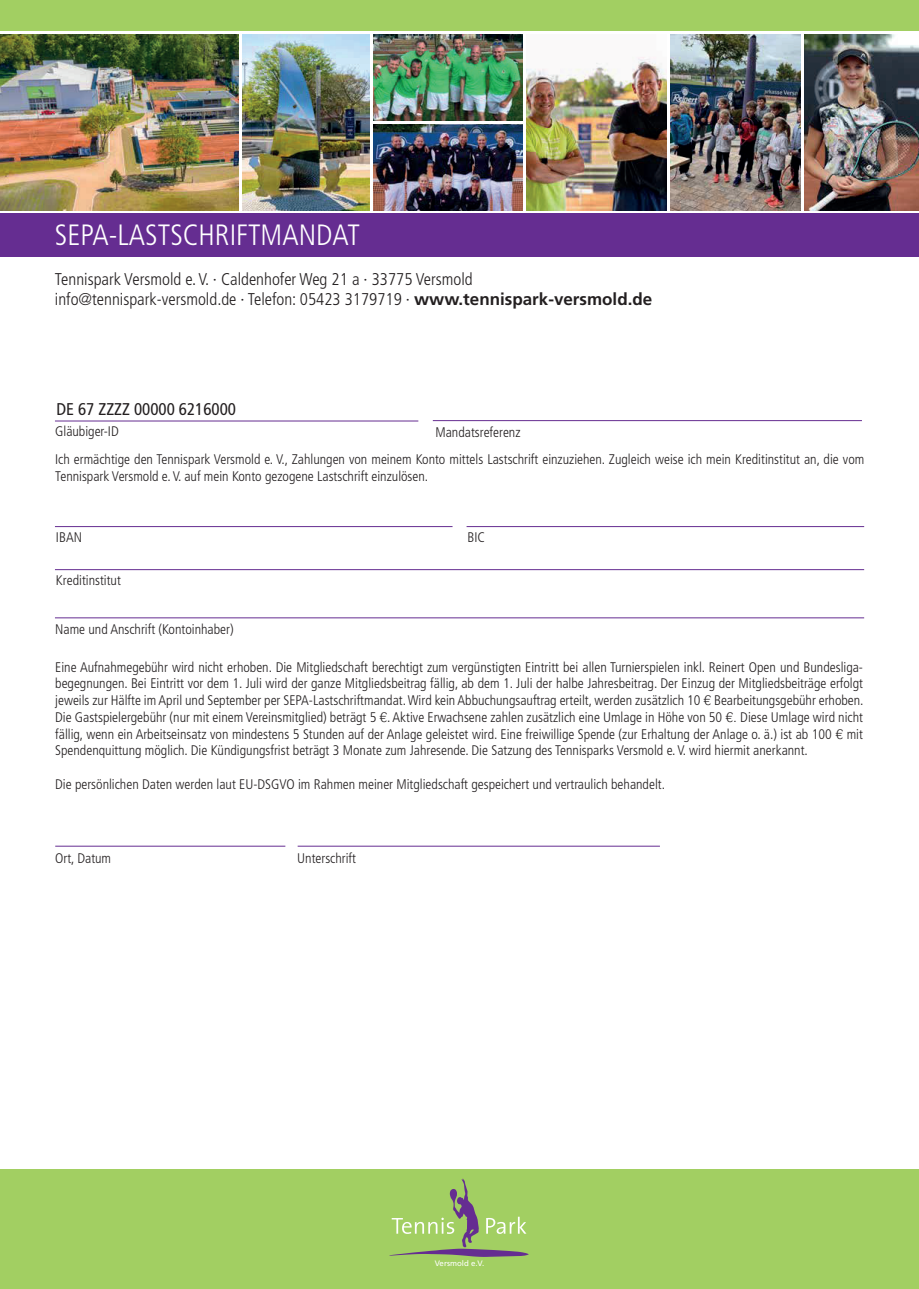
<style>
.page{position:relative;width:919px;height:1289px;background:#fff}
.page>*{position:absolute;margin:0;border:0;box-sizing:border-box;transform-origin:0 0}
.t1{font:300 condensed 29.4px "Frutiger";color:#fff}
.t2{font:300 condensed 16.95px/20.4px "Frutiger";color:#231f20}
.t3{font:condensed 16.95px "Frutiger";color:#231f20}
.t4{font:300 condensed 13.95px/16.6px "Frutiger";color:#231f20;text-align:justify}
.t5{font:7.8px "Frutiger";color:#fff}
.s1{font-weight:700;font-stretch:normal}
.s2{font-family:"Helvetica";font-stretch:normal}
.s3{font-stretch:normal}
</style>
<div class="page">
<hr style="left:55px;top:420px;width:363px;height:1px;background:#652d91">
<hr style="left:433px;top:420px;width:428px;height:1px;background:#652d91">
<hr style="left:55px;top:526px;width:397px;height:1px;background:#652d91">
<hr style="left:466px;top:526px;width:398px;height:1px;background:#652d91">
<hr style="left:55px;top:569px;width:809px;height:1px;background:#652d91">
<hr style="left:55px;top:617px;width:809px;height:1px;background:#652d91">
<div style="left:0;top:213px;width:918px;height:44px;background:#652d91"></div>
<img style="left:0;top:35px;width:238px;height:175px">
<img style="left:242px;top:35px;width:127px;height:175px">
<img style="left:373px;top:35px;width:149px;height:85px">
<img style="left:526px;top:57px;width:140px;height:153px">
<img style="left:804px;top:35px;width:114px;height:175px">
<img style="left:670px;top:35px;width:130px;height:175px">
<img style="left:373px;top:124px;width:149px;height:86px">
<hr style="left:297px;top:845px;width:363px;height:1px;background:#652d91">
<hr style="left:55px;top:845px;width:230px;height:1px;background:#652d91">
<div style="left:0;top:1169px;width:918px;height:119px;background:#a2cf62"></div>
<svg style="left:389px;top:1178px;width:139px;height:78px"></svg>
<div style="left:0;top:0;width:918px;height:31px;background:#a2cf62"></div>
<p class="t1" style="left:55px;top:218px;width:306px">SEPA-LASTSCHRIFTMANDAT</p>
<p class="t2" style="left:55px;top:269px;width:599px">Tennispark Versmold e. V. · Caldenhofer Weg 21 a · 33775 Versmold info@tennispark-versmold.de · Telefon: 05423 3179719 · <span class="s1">www.tennispark-versmold.de</span></p>
<p class="t3" style="left:56px;top:399px;width:181px">DE 67 ZZZZ 00000 6216000</p>
<p class="t4" style="left:55px;top:423px;width:65px">Gläubiger-ID</p>
<p class="t4" style="left:435px;top:424px;width:86px">Mandatsreferenz</p>
<p class="t4" style="left:55px;top:451px;width:810px">Ich ermächtige den Tennispark Versmold e. V., Zahlungen von meinem Konto mittels Lastschrift einzuziehen. Zugleich weise ich mein Kreditinstitut an, die vom<br>Tennispark Versmold e. V. auf mein Konto gezogene Lastschrift einzulösen.</p>
<p class="t4" style="left:56px;top:529px;width:28px">IBAN</p>
<p class="t4" style="left:467px;top:529px;width:19px">BIC</p>
<p class="t4" style="left:56px;top:572px;width:66px">Kreditinstitut</p>
<p class="t4" style="left:55px;top:620px;width:180px">Name und Anschrift (Kontoinhaber)</p>
<p class="t4" style="left:55px;top:658px;width:809px">Eine Aufnahmegebühr wird nicht erhoben. Die Mitgliedschaft berechtigt zum vergünstigten Eintritt bei allen Turnierspielen inkl. Reinert Open und Bundesliga&shy;begegnungen. Bei Eintritt vor dem 1. Juli wird der ganze Mitgliedsbeitrag fällig, ab dem 1. Juli der halbe Jahresbeitrag. Der Einzug der Mitgliedsbeiträge erfolgt jeweils zur Hälfte im April und September per SEPA-Lastschriftmandat. Wird kein Abbuchungsauftrag erteilt, werden zusätzlich 10 <span class="s2">€</span> Bearbeitungsgebühr erhoben.<br>Die Gastspielergebühr (nur mit einem Vereinsmitglied) beträgt 5 <span class="s2">€</span>. Aktive Erwachsene zahlen zusätzlich eine Umlage in Höhe von 50 <span class="s2">€</span><span class="s3">.</span> Diese Umlage wird nicht fällig, wenn ein Arbeitseinsatz von mindestens 5 Stunden auf der Anlage geleistet wird. Eine freiwillige Spende (zur Erhaltung der Anlage o. ä.) ist ab 100 <span class="s2">€</span> mit Spendenquittung möglich. Die Kündigungsfrist beträgt 3 Monate zum Jahresende. Die Satzung des Tennisparks Versmold e. V. wird hiermit anerkannt.</p>
<p class="t4" style="left:55px;top:775px;width:611px">Die persönlichen Daten werden laut EU-DSGVO im Rahmen meiner Mitgliedschaft gespeichert und vertraulich behandelt.</p>
<p class="t4" style="left:55px;top:850px;width:57px">Ort, Datum</p>
<p class="t4" style="left:297px;top:850px;width:60px">Unterschrift</p>
<p class="t5" style="left:434px;top:1258px;width:51px">Versmold e.V.</p>
</div>
